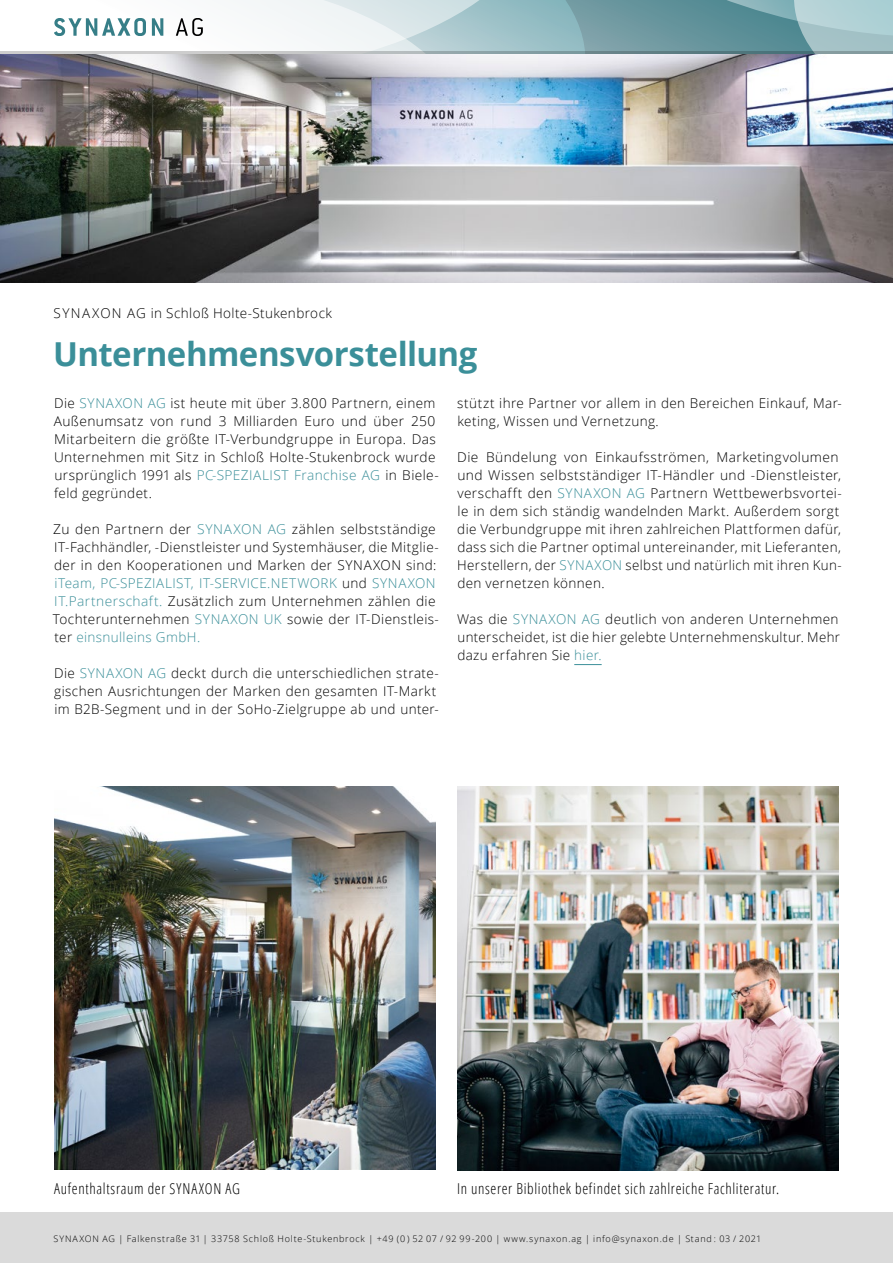
<style>
.page{position:relative;width:893px;height:1263px;background:#fff}
.page>*{position:absolute;margin:0;border:0;box-sizing:border-box;transform-origin:0 0}
.t1{font:700 33px "Open Sans";letter-spacing:-.015em;color:#3b8f99}
.t2{font:300 condensed 15px "Open Sans";letter-spacing:.045em;color:#000}
.t3{font:300 13.5px/18px "Open Sans";letter-spacing:.03em;color:#000}
.t4{font:300 9px "Open Sans";letter-spacing:.085em;color:#000}
.s1{color:#3b8f99}
</style>
<div class="page">
<div style="left:0;top:0;width:893px;height:54px;background:linear-gradient(to bottom,#62929a,#7ba0a7)"></div>
<svg style="left:695px;top:0;width:198px;height:52px"></svg>
<div style="left:0;top:1212px;width:893px;height:51px;background:#dadada"></div>
<svg style="left:574px;top:664px;width:28px;height:1px"></svg>
<img style="left:0;top:54px;width:893px;height:228px">
<img style="left:55px;top:786px;width:381px;height:384px">
<img style="left:457px;top:786px;width:382px;height:384px">
<hr style="left:0;top:52px;width:893px;height:2px;background:#000">
<svg style="left:0;top:0;width:585px;height:54px"></svg>
<p class="t3" style="left:54px;top:304px;width:280px">SYNAXON AG in Schloß Holte-Stukenbrock</p>
<h1 class="t1" style="left:53px;top:331px;width:426px">Unternehmensvorstellung</h1>
<p class="t3" style="left:54px;top:394px;width:387px">Die <span class="s1">SYNAXON AG</span> ist heute mit über 3.800 Partnern, einem Außenumsatz von rund 3 Milliarden Euro und über 250<br>Mitarbeitern die größte IT-Verbundgruppe in Europa. Das Unternehmen mit Sitz in Schloß Holte-Stukenbrock wurde ursprünglich 1991 als <span class="s1">PC-SPEZIALIST Franchise AG</span> in Biele&shy;feld gegründet.</p>
<p class="t3" style="left:53px;top:520px;width:387px">Zu den Partnern der <span class="s1">SYNAXON AG</span> zählen selbstständige IT-Fachhändler, -Dienstleister und Systemhäuser, die Mitglie&shy;der in den Kooperationen und Marken der SYNAXON sind: <span class="s1">iTeam, PC-SPEZIALIST, IT-SERVICE.NETWORK</span> und <span class="s1">SYNAXON IT.Partnerschaft.</span> Zusätzlich zum Unternehmen zählen die Tochterunternehmen <span class="s1">SYNAXON UK</span> sowie der IT-Dienstleis&shy;ter <span class="s1">einsnulleins GmbH.</span></p>
<p class="t3" style="left:54px;top:664px;width:386px">Die <span class="s1">SYNAXON AG</span> deckt durch die unterschiedlichen strate&shy;gischen Ausrichtungen der Marken den gesamten IT-Markt im B2B-Segment und in der SoHo-Zielgruppe ab und unter-</p>
<p class="t3" style="left:457px;top:394px;width:386px">stützt ihre Partner vor allem in den Bereichen Einkauf, Mar&shy;keting, Wissen und Vernetzung.</p>
<p class="t3" style="left:457px;top:448px;width:386px">Die Bündelung von Einkaufsströmen, Marketingvolumen und Wissen selbstständiger IT-Händler und -Dienstleister, verschafft den <span class="s1">SYNAXON AG</span> Partnern Wettbewerbsvortei&shy;le in dem sich ständig wandelnden Markt. Außerdem sorgt die Verbundgruppe mit ihren zahlreichen Plattformen dafür, dass sich die Partner optimal untereinander, mit Lieferanten, Herstellern, der <span class="s1">SYNAXON</span> selbst und natürlich mit ihren Kun&shy;den vernetzen können.</p>
<p class="t3" style="left:457px;top:610px;width:385px;text-align:justify">Was die <span class="s1">SYNAXON AG</span> deutlich von anderen Unternehmen unterscheidet, ist die hier gelebte Unternehmenskultur. Mehr dazu erfahren Sie <span class="s1">hier.</span></p>
<p class="t2" style="left:54px;top:1178px;width:187px">Aufenthaltsraum der SYNAXON AG</p>
<p class="t2" style="left:457px;top:1178px;width:324px">In unserer Bibliothek befindet sich zahlreiche Fachliteratur.</p>
<p class="t4" style="left:54px;top:1233px;width:708px">SYNAXON AG | Falkenstraße 31 | 33758 Schloß Holte-Stukenbrock | +49 (0 ) 52 07 / 92 99-200 | www.synaxon.ag | info@synaxon.de | Stand : 03 / 2021</p>
</div>
